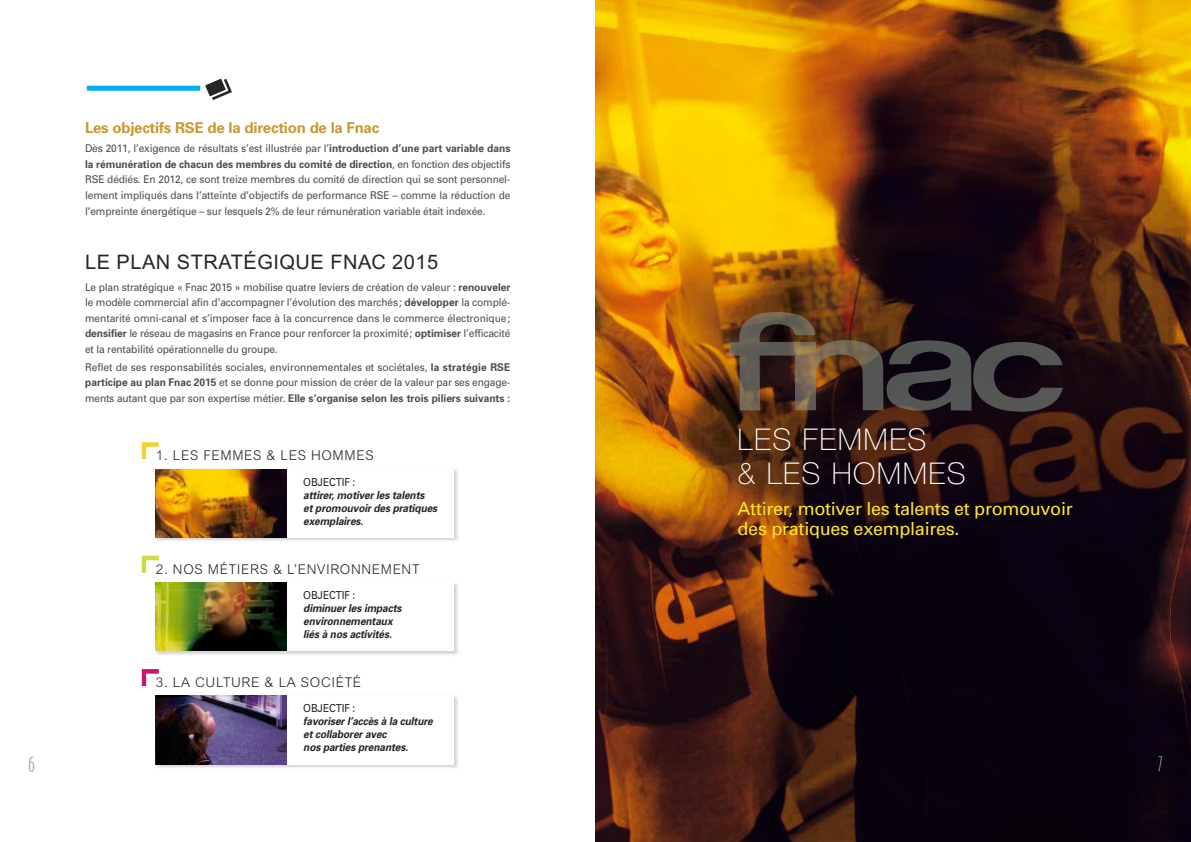
<style>
.page{position:relative;width:1191px;height:842px;background:#fff}
.page>*{position:absolute;margin:0;border:0;box-sizing:border-box;transform-origin:0 0}
.t1{font:100 30px/34px "Helvetica Neue";letter-spacing:.05em;color:#fff}
.t2{font:20px "Arial";letter-spacing:.025em;color:#272627}
.t3{font:20px "Bodega Sans";color:#a6a7a9}
.t4{font:18px/20px "Univers";letter-spacing:-.015em;color:#fde530}
.t5{font:700 15px "Univers";letter-spacing:-.015em;color:#ca9930}
.t6{font:300 13.5px "Arial";letter-spacing:.05em;color:#272627}
.t7{font:italic 700 11px/13px "Univers";letter-spacing:-.01em;color:#272627;scale:.92 1}
.t8{font:11px "Univers";letter-spacing:-.015em;color:#272627;scale:.92 1}
.t9{font:10.7px/15.5px "Univers";letter-spacing:-.015em;color:#4c4d4f;text-align:justify;scale:.95 1}
.s1{font-weight:700}
</style>
<div class="page">
<img style="left:595px;top:0;width:596px;height:842px">
<img style="left:729px;top:312px;width:154px;height:98px">
<img style="left:886px;top:340px;width:85px;height:71px">
<img style="left:973px;top:342px;width:89px;height:70px">
<img style="left:155px;top:469px;width:304px;height:72px">
<div style="left:156px;top:469px;width:298px;height:68px;background:#fff"></div>
<img style="left:155px;top:582px;width:304px;height:73px">
<div style="left:156px;top:583px;width:298px;height:68px;background:#fff"></div>
<img style="left:155px;top:695px;width:304px;height:73px">
<div style="left:156px;top:696px;width:298px;height:68px;background:#fff"></div>
<img style="left:1158px;top:756px;width:4px;height:15px">
<svg style="left:205px;top:79px;width:27px;height:21px"></svg>
<div style="left:87px;top:86px;width:113px;height:5px;background:#00aded"></div>
<img style="left:156px;top:469px;width:130px;height:68px">
<img style="left:156px;top:583px;width:130px;height:68px">
<img style="left:156px;top:696px;width:130px;height:68px">
<svg style="left:142px;top:442px;width:17px;height:17px"></svg>
<svg style="left:142px;top:556px;width:17px;height:17px"></svg>
<svg style="left:142px;top:669px;width:17px;height:17px"></svg>
<h2 class="t3" style="left:28px;top:753px;width:8px">6</h2>
<h3 class="t5" style="left:85px;top:122px;width:296px">Les objectifs RSE de la direction de la Fnac</h3>
<p class="t9" style="left:85px;top:142px;width:449px">Dès 2011, l’exigence de résultats s’est illustrée par l’<span class="s1">introduction d’une part variable dans la rémunération de chacun des membres du comité de direction</span>, en fonction des objectifs RSE dédiés. En 2012, ce sont treize membres du comité de direction qui se sont personnel&shy;lement impliqués dans l’atteinte d’objectifs de performance RSE – comme la réduction de l’empreinte énergétique – sur lesquels 2% de leur rémunération variable était indexée.</p>
<h2 class="t2" style="left:85px;top:255px;width:355px">LE PLAN STRATÉGIQUE FNAC 2015</h2>
<p class="t9" style="left:85px;top:280px;width:449px">Le plan stratégique « Fnac 2015 » mobilise quatre leviers de création de valeur : <span class="s1">renouveler </span>le modèle commercial afin d’accompagner l’évolution des marchés; <span class="s1">développer</span> la complé&shy;mentarité omni-canal et s’imposer face à la concurrence dans le commerce électronique; <span class="s1">densifier</span> le réseau de magasins en France pour renforcer la proximité; <span class="s1">optimiser</span> l’efficacité et la rentabilité opérationnelle du groupe.</p>
<p class="t9" style="left:85px;top:360px;width:449px">Reflet de ses responsabilités sociales, environnementales et sociétales, <span class="s1">la stratégie RSE participe au plan Fnac 2015</span> et se donne pour mission de créer de la valeur par ses engage&shy;ments autant que par son expertise métier. <span class="s1">Elle s’organise selon les trois piliers suivants :</span></p>
<p class="t6" style="left:156px;top:451px;width:219px">1. LES FEMMES &amp; LES HOMMES</p>
<p class="t8" style="left:303px;top:478px;width:58px">OBJECTIF :</p>
<p class="t7" style="left:303px;top:489px;width:147px">attirer, motiver les talents<br>et promouvoir des pratiques exemplaires.</p>
<p class="t6" style="left:156px;top:564px;width:265px">2. NOS MÉTIERS &amp; L’ENVIRONNEMENT</p>
<p class="t8" style="left:303px;top:591px;width:58px">OBJECTIF :</p>
<p class="t7" style="left:303px;top:603px;width:108px">diminuer les impacts environnementaux liés à nos activités.</p>
<p class="t6" style="left:156px;top:677px;width:207px">3. LA CULTURE &amp; LA SOCIÉTÉ</p>
<p class="t8" style="left:303px;top:704px;width:58px">OBJECTIF :</p>
<p class="t7" style="left:303px;top:716px;width:142px">favoriser l’accès à la culture et collaborer avec<br>nos parties prenantes.</p>
<h1 class="t1" style="left:737px;top:425px;width:230px">LES FEMMES<br>&amp; LES HOMMES</h1>
<h3 class="t4" style="left:737px;top:500px;width:337px">Attirer, motiver les talents et promouvoir des pratiques exemplaires.</h3>
</div>
